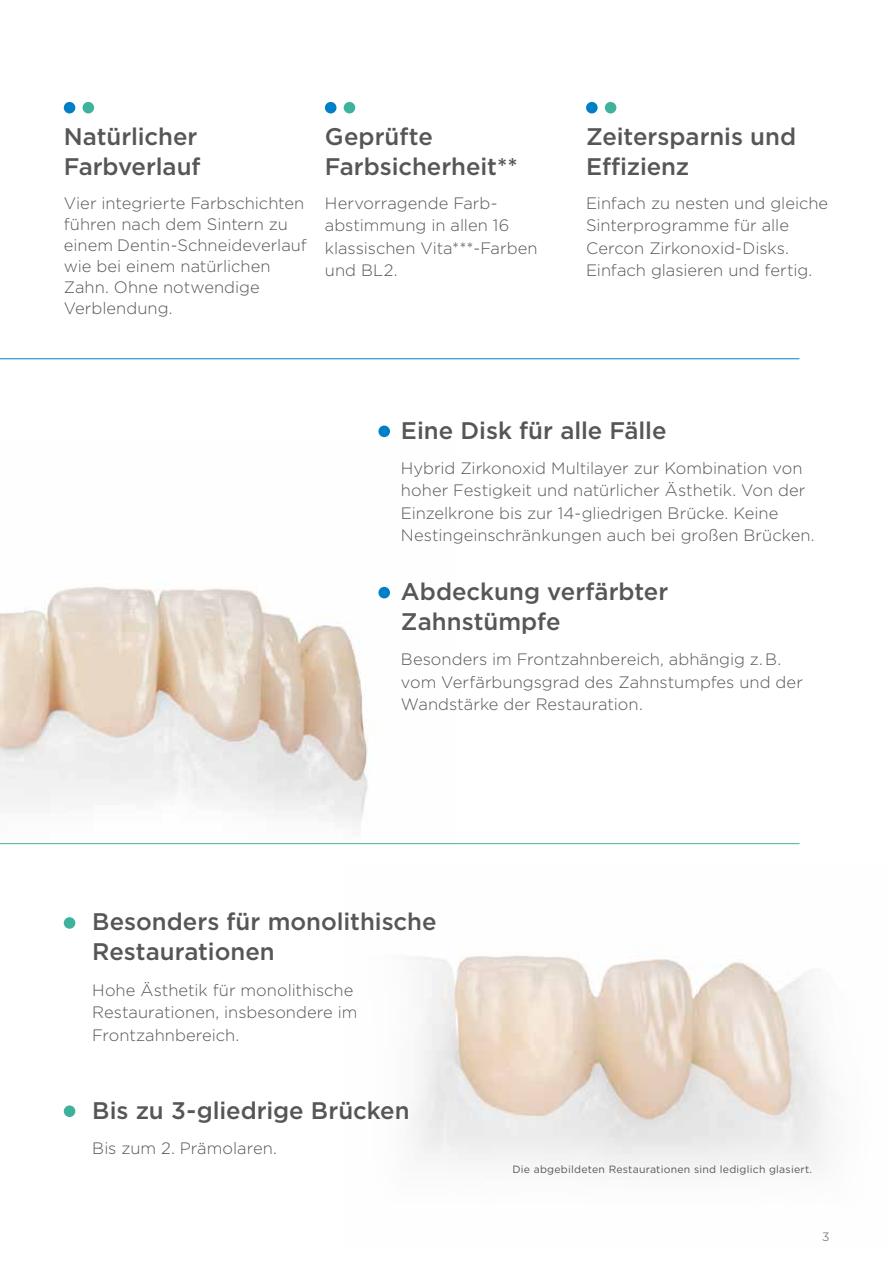
<style>
.page{position:relative;width:893px;height:1263px;background:#fff}
.page>*{position:absolute;margin:0;border:0;box-sizing:border-box;transform-origin:0 0}
.t1{font:500 24px/30px "Gotham";color:#565656}
.t2{font:300 16.5px/22.5px "Gotham";color:#565656}
.t3{font:300 12px "Gotham";color:#565656}
.t4{font:10.5px "Gotham";letter-spacing:.025em;color:#565656}
</style>
<div class="page">
<img style="left:0;top:586px;width:390px;height:240px">
<hr style="left:0;top:843px;width:799px;height:1px;background:#3fb29c">
<hr style="left:0;top:358px;width:799px;height:1px;background:#007fc7">
<div style="left:64px;top:102px;width:11px;height:11px;background:#007fc7;border-radius:50%"></div>
<div style="left:83px;top:102px;width:11px;height:11px;background:#3fb29c;border-radius:50%"></div>
<div style="left:325px;top:102px;width:11px;height:11px;background:#007fc7;border-radius:50%"></div>
<div style="left:344px;top:102px;width:11px;height:11px;background:#3fb29c;border-radius:50%"></div>
<div style="left:586px;top:102px;width:12px;height:11px;background:#007fc7;border-radius:50%"></div>
<div style="left:605px;top:102px;width:11px;height:11px;background:#3fb29c;border-radius:50%"></div>
<img style="left:412px;top:955px;width:415px;height:215px">
<div style="left:378px;top:426px;width:12px;height:11px;background:#007fc7;border-radius:50%"></div>
<div style="left:378px;top:587px;width:12px;height:11px;background:#007fc7;border-radius:50%"></div>
<div style="left:64px;top:917px;width:11px;height:12px;background:#3fb29c;border-radius:50%"></div>
<div style="left:64px;top:1105px;width:11px;height:12px;background:#3fb29c;border-radius:50%"></div>
<h1 class="t1" style="left:64px;top:121px;width:138px">Natürlicher<br>Farbverlauf</h1>
<p class="t2" style="left:64px;top:192px;width:245px;line-height:21px">Vier integrierte Farbschichten führen nach dem Sintern zu einem Dentin-Schneideverlauf wie bei einem natürlichen<br>Zahn. Ohne notwendige<br>Verblendung.</p>
<h1 class="t1" style="left:325px;top:121px;width:194px">Geprüfte<br>Farbsicherheit**</h1>
<p class="t2" style="left:325px;top:191px;width:214px">Hervorragende Farb&shy;abstimmung in allen 16 klassischen Vita***-Farben und BL2.</p>
<h1 class="t1" style="left:586px;top:121px;width:212px">Zeitersparnis und<br>Effizienz</h1>
<p class="t2" style="left:586px;top:191px;width:244px">Einfach zu nesten und gleiche<br>Sinterprogramme für alle<br>Cercon Zirkonoxid-Disks.<br>Einfach glasieren und fertig.</p>
<h1 class="t1" style="left:401px;top:415px;width:267px">Eine Disk für alle Fälle</h1>
<p class="t2" style="left:401px;top:456px;width:415px">Hybrid Zirkonoxid Multilayer zur Kombination von hoher Festigkeit und natürlicher Ästhetik. Von der Einzelkrone bis zur 14-gliedrigen Brücke. Keine Nestingeinschränkungen auch bei großen Brücken.</p>
<h1 class="t1" style="left:401px;top:576px;width:269px">Abdeckung verfärbter<br>Zahnstümpfe</h1>
<p class="t2" style="left:401px;top:648px;width:403px">Besonders im Frontzahnbereich, abhängig z. B. vom Verfärbungsgrad des Zahnstumpfes und der<br>Wandstärke der Restauration.</p>
<h1 class="t1" style="left:92px;top:906px;width:346px">Besonders für monolithische<br>Restaurationen</h1>
<p class="t2" style="left:92px;top:978px;width:267px">Hohe Ästhetik für monolithische<br>Restaurationen, insbesondere im<br>Frontzahnbereich.</p>
<h1 class="t1" style="left:92px;top:1095px;width:319px">Bis zu 3-gliedrige Brücken</h1>
<p class="t2" style="left:92px;top:1136px;width:186px">Bis zum 2. Prämolaren.</p>
<p class="t4" style="left:512px;top:1163px;width:301px">Die abgebildeten Restaurationen sind lediglich glasiert.</p>
<p class="t3" style="left:822px;top:1229px;width:9px">3</p>
</div>
